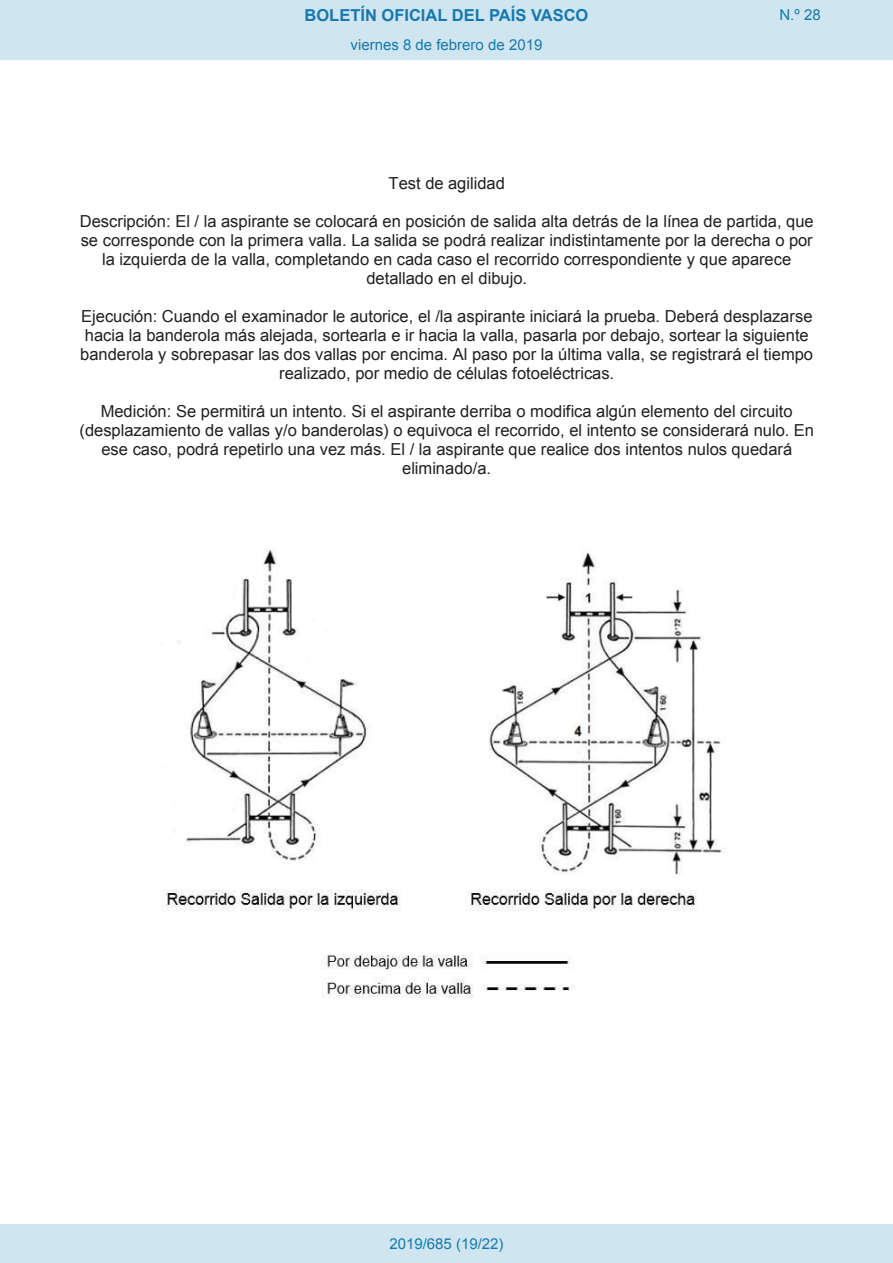
<style>
.page{position:relative;width:893px;height:1263px;background:#fff}
.page>*{position:absolute;margin:0;border:0;box-sizing:border-box;transform-origin:0 0}
.t1{font:16.5px/18.9px "Arial";color:#231f20;text-align:center}
.t2{font:700 16.5px "Arial";color:#1679ae}
.Paginacion_Centro{font:15px "Arial";color:#1679ae}
</style>
<div class="page">
<img style="left:164px;top:549px;width:558px;height:449px">
<div style="left:0;top:0;width:893px;height:60px;background:#cfe6f1"></div>
<div style="left:0;top:1225px;width:893px;height:38px;background:#cfe6f1"></div>
<p class="t2" style="left:305px;top:4px;width:285px">BOLETÍN OFICIAL DEL PAÍS VASCO</p>
<p class="Paginacion_Centro" style="left:779px;top:5px;width:43px">N.º 28</p>
<p class="Paginacion_Centro" style="left:351px;top:35px;width:193px">viernes 8 de febrero de 2019</p>
<p class="t1" style="left:388px;top:174px;width:118px">Test de agilidad</p>
<p class="t1" style="left:80px;top:212px;width:735px">Descripción: El / la aspirante se colocará en posición de salida alta detrás de la línea de partida, que se corresponde con la primera valla. La salida se podrá realizar indistintamente por la derecha o por la izquierda de la valla, completando en cada caso el recorrido correspondiente y que aparece detallado en el dibujo.</p>
<p class="t1" style="left:80px;top:307px;width:734px">Ejecución: Cuando el examinador le autorice, el /la aspirante iniciará la prueba. Deberá desplazarse hacia la banderola más alejada, sortearla e ir hacia la valla, pasarla por debajo, sortear la siguiente banderola y sobrepasar las dos vallas por encima. Al paso por la última valla, se registrará el tiempo realizado, por medio de células fotoeléctricas.</p>
<p class="t1" style="left:79px;top:402px;width:736px">Medición: Se permitirá un intento. Si el aspirante derriba o modifica algún elemento del circuito (desplazamiento de vallas y/o banderolas) o equivoca el recorrido, el intento se considerará nulo. En ese caso, podrá repetirlo una vez más. El / la aspirante que realice dos intentos nulos quedará eliminado/a.</p>
<p class="Paginacion_Centro" style="left:389px;top:1234px;width:116px">2019/685 (19/22)</p>
</div>
